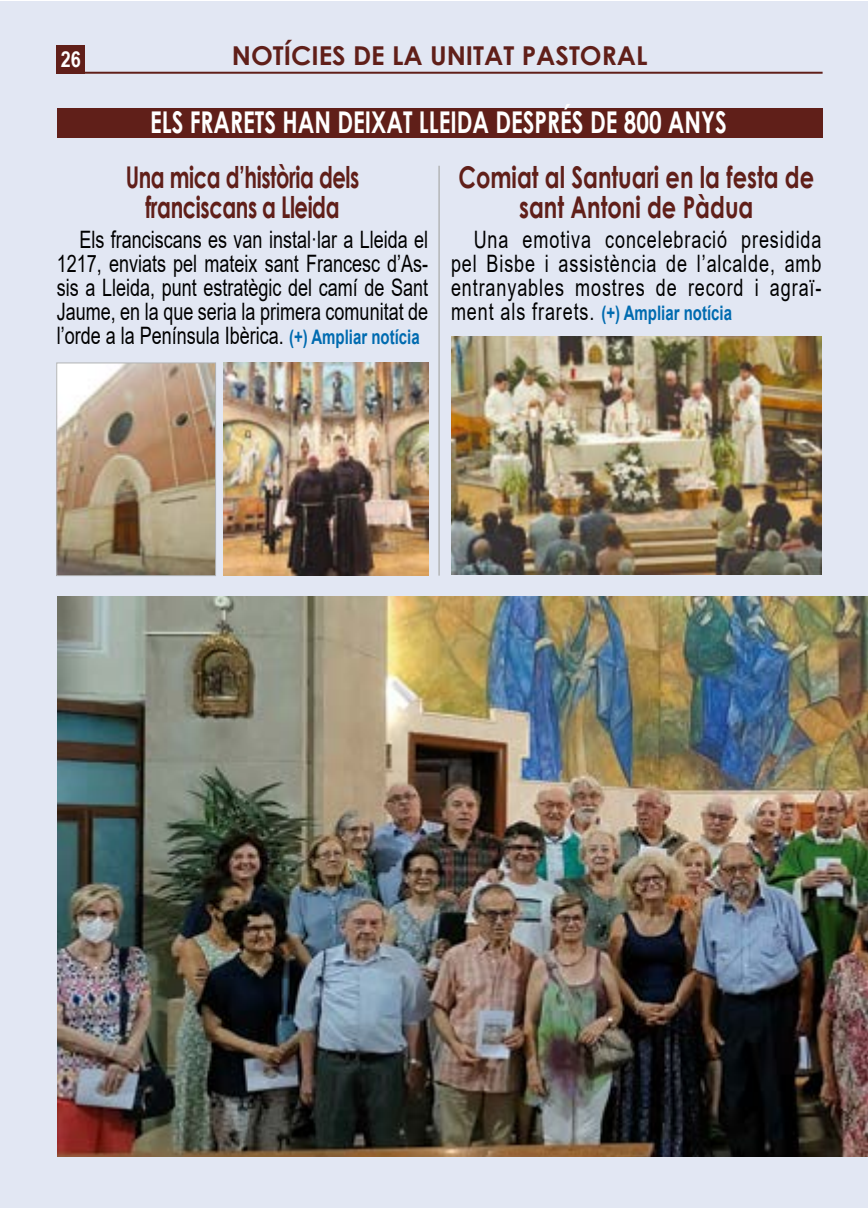
<style>
.page{position:relative;width:868px;height:1208px;background:#fff}
.page>*{position:absolute;margin:0;border:0;box-sizing:border-box;transform-origin:0 0}
.t1{font:700 30px/30px "Century Gothic";color:#601f19;text-align:center;scale:.75 1}
.t2{font:700 30px "Century Gothic";color:#fff;scale:.75 1}
.t3{font:700 30px/30px "Century Gothic";letter-spacing:-.02em;color:#601f19;text-align:center;scale:.7 1}
.t4{font:700 26px "Century Gothic";color:#601f19}
.t5{font:24px/24px "Arial";letter-spacing:.025em;color:#000;text-align:justify;scale:.75 1}
.t6{font:700 22px "Arial Narrow";color:#fff}
.t7{font:700 20px "Arial";color:#006bb0;scale:.75 1}
.s1{font-weight:700;font-size:20px;color:#006bb0}
.s2{font-weight:400;font-size:24px;color:#000}
</style>
<div class="page">
<div style="left:0;top:1px;width:867px;height:1206px;background:#e2e7f3"></div>
<img style="left:58px;top:597px;width:809px;height:560px">
<hr style="left:57px;top:72px;width:765px;height:2px;background:#601f19">
<div style="left:57px;top:45px;width:28px;height:29px;background:#601f19"></div>
<img style="left:451px;top:336px;width:370px;height:239px">
<img style="left:58px;top:365px;width:156px;height:209px">
<div style="left:56px;top:363px;width:160px;height:213px;border:1px solid #b1b3b4"></div>
<img style="left:223px;top:363px;width:205px;height:212px">
<div style="left:57px;top:108px;width:765px;height:29px;background:#601f19"></div>
<hr style="left:438px;top:166px;width:2px;height:409px;background:#b1b3b4">
<p class="t6" style="left:61px;top:43px;width:22px">26</p>
<p class="t4" style="left:232px;top:36px;width:417px">NOTÍCIES DE LA UNITAT PASTORAL</p>
<p class="t2" style="left:150px;top:100px;width:770px">ELS FRARETS HAN DEIXAT LLEIDA DESPRÉS DE 800 ANYS</p>
<p class="t3" style="left:126px;top:161px;width:335px">Una mica d’història dels franciscans a Lleida</p>
<p class="t5" style="left:57px;top:227px;width:497px;text-indent:23px">Els franciscans es van instal·lar a Lleida el 1217, enviats pel mateix sant Francesc d’As&shy;sis a Lleida, punt estratègic del camí de Sant Jaume, en la que seria la primera comunitat de l’orde a la Península Ibèrica. <span class="s1">(+) Ampliar notícia</span></p>
<p class="t1" style="left:458px;top:161px;width:475px">Comiat al Santuari en la festa de sant Antoni de Pàdua</p>
<p class="t5" style="left:451px;top:227px;width:495px;text-indent:23px">Una emotiva concelebració presidida pel Bisbe i assistència de l’alcalde, amb entranyables mostres de record i agraï-</p>
<p class="t7" style="left:451px;top:299px;width:376px"><span class="s2">ment als frarets.</span> (+) Ampliar notícia</p>
</div>
